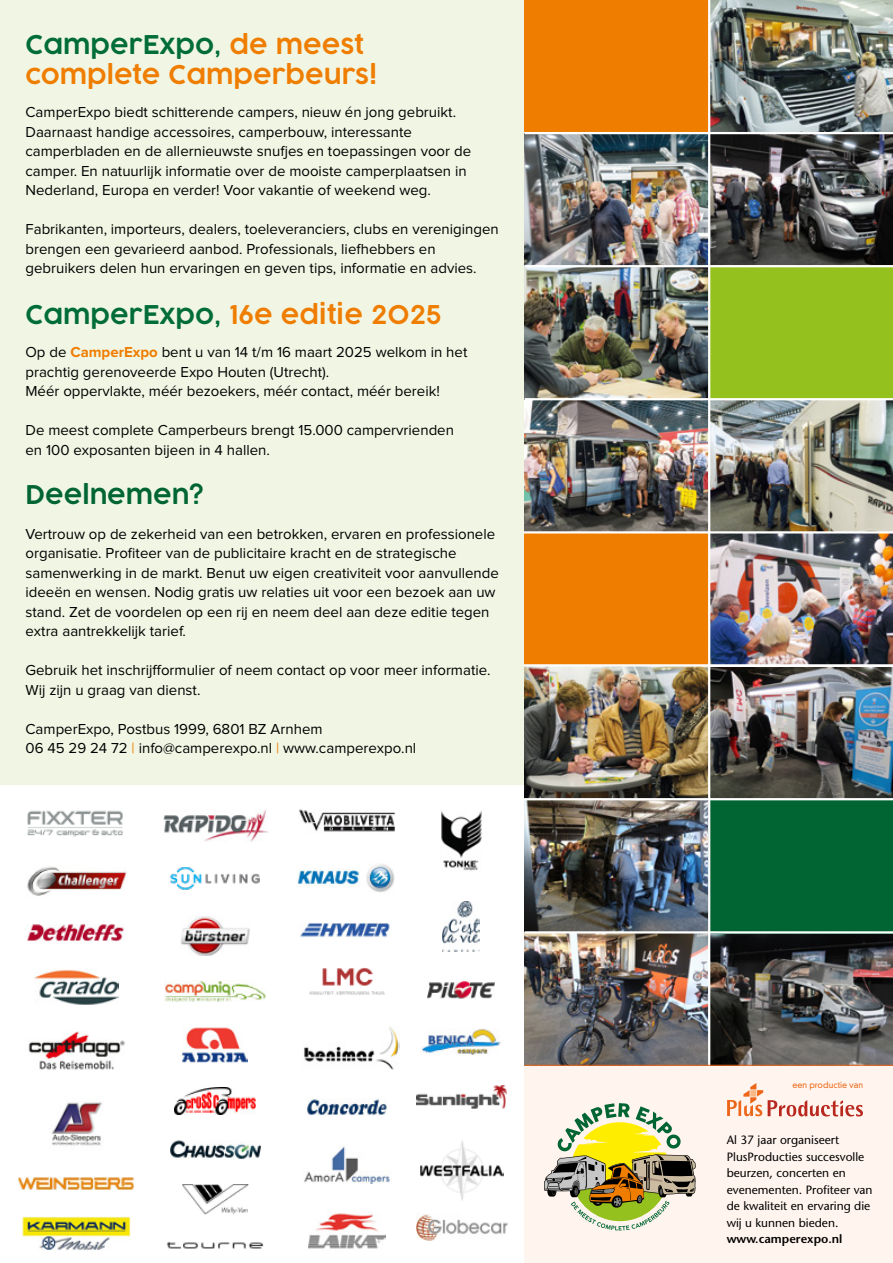
<style>
.page{position:relative;width:893px;height:1263px;background:#fff}
.page>*{position:absolute;margin:0;border:0;box-sizing:border-box;transform-origin:0 0}
.t1{font:300 25.5px/30px "Cocogoose Pro";color:#ef7d00}
.t2{font:300 25.5px "Cocogoose Pro";color:#006533}
.t3{font:15px/19.5px "Proxima Nova";color:#000}
.t4{font:500 12px/16.5px "Stone Sans Std";color:#000}
.t5{font:600 12px "Stone Sans Std";color:#000}
.t6{font:300 8.55px "DIN Neuzeit Grotesk Std";color:#ec671a;scale:.95 1}
.s1{color:#006c38}
.s2{font-weight:700;color:#ef7d00}
.s3{color:#ef7d00}
</style>
<div class="page">
<div style="left:525px;top:1065px;width:368px;height:198px;background:#fff5ee"></div>
<div style="left:0;top:0;width:525px;height:784px;background:#f1f6e4"></div>
<img style="left:710px;top:667px;width:183px;height:131px">
<img style="left:710px;top:933px;width:183px;height:132px">
<img style="left:525px;top:134px;width:183px;height:264px">
<img style="left:525px;top:400px;width:368px;height:131px">
<img style="left:525px;top:666px;width:183px;height:399px">
<img style="left:710px;top:533px;width:183px;height:131px">
<div style="left:525px;top:532px;width:184px;height:133px;background:#ef7d00"></div>
<div style="left:525px;top:0;width:184px;height:132px;background:#ef7d00"></div>
<div style="left:708px;top:800px;width:185px;height:133px;background:#006533"></div>
<img style="left:710px;top:0;width:183px;height:132px">
<div style="left:709px;top:266px;width:184px;height:133px;background:#95c11f"></div>
<img style="left:710px;top:134px;width:183px;height:130px">
<hr style="left:708px;top:0;width:2px;height:1066px;background:#fff">
<hr style="left:525px;top:265px;width:368px;height:2px;background:#fff">
<hr style="left:525px;top:398px;width:368px;height:2px;background:#fff">
<hr style="left:524px;top:531px;width:369px;height:2px;background:#fff">
<hr style="left:524px;top:664px;width:369px;height:2px;background:#fff">
<hr style="left:524px;top:798px;width:369px;height:2px;background:#fff">
<hr style="left:525px;top:931px;width:368px;height:2px;background:#fff">
<hr style="left:525px;top:1065px;width:368px;height:1px;background:#ec671a">
<svg style="left:727px;top:1083px;width:136px;height:33px"></svg>
<img style="left:174px;top:1088px;width:82px;height:27px">
<img style="left:304px;top:1027px;width:96px;height:43px">
<img style="left:180px;top:916px;width:70px;height:39px">
<img style="left:170px;top:1140px;width:90px;height:19px">
<img style="left:307px;top:1099px;width:80px;height:16px">
<img style="left:182px;top:1027px;width:66px;height:35px">
<img style="left:420px;top:1029px;width:81px;height:25px">
<img style="left:35px;top:970px;width:83px;height:34px">
<img style="left:27px;top:866px;width:100px;height:30px">
<img style="left:27px;top:924px;width:98px;height:18px">
<img style="left:304px;top:1146px;width:86px;height:37px">
<img style="left:51px;top:1102px;width:51px;height:44px">
<img style="left:28px;top:1031px;width:97px;height:38px">
<img style="left:443px;top:902px;width:37px;height:49px">
<img style="left:27px;top:810px;width:96px;height:27px">
<img style="left:416px;top:1214px;width:92px;height:26px">
<img style="left:300px;top:922px;width:90px;height:15px">
<img style="left:296px;top:863px;width:99px;height:30px">
<img style="left:309px;top:967px;width:76px;height:28px">
<img style="left:309px;top:1213px;width:76px;height:36px">
<img style="left:299px;top:809px;width:96px;height:23px">
<img style="left:428px;top:982px;width:67px;height:16px">
<img style="left:163px;top:809px;width:104px;height:33px">
<img style="left:170px;top:867px;width:90px;height:23px">
<img style="left:416px;top:1085px;width:90px;height:24px">
<img style="left:441px;top:810px;width:41px;height:61px">
<img style="left:166px;top:1241px;width:98px;height:8px">
<img style="left:182px;top:1185px;width:66px;height:30px">
<img style="left:420px;top:1141px;width:83px;height:60px">
<img style="left:165px;top:981px;width:100px;height:21px">
<img style="left:23px;top:1216px;width:107px;height:34px">
<img style="left:18px;top:1177px;width:116px;height:12px">
<svg style="left:544px;top:1103px;width:152px;height:127px"></svg>
<h1 class="t1" style="left:26px;top:30px;width:353px"><span class="s1">CamperExpo,</span> de meest complete Camperbeurs!</h1>
<p class="t3" style="left:26px;top:103px;width:447px">CamperExpo biedt schitterende campers, nieuw én jong gebruikt.<br>Daarnaast handige accessoires, camperbouw, interessante camperbladen en de allernieuwste snufjes en toepassingen voor de camper. En natuurlijk informatie over de mooiste camperplaatsen in Nederland, Europa en verder! Voor vakantie of weekend weg.</p>
<p class="t3" style="left:26px;top:220px;width:475px">Fabrikanten, importeurs, dealers, toeleveranciers, clubs en verenigingen brengen een gevarieerd aanbod. Professionals, liefhebbers en gebruikers delen hun ervaringen en geven tips, informatie en advies.</p>
<h1 class="t1" style="left:26px;top:300px;width:418px"><span class="s1">CamperExpo,</span> 16e editie 2025</h1>
<p class="t3" style="left:26px;top:343px;width:443px">Op de <span class="s2">CamperExpo</span> bent u van 14 t/m 16 maart 2025 welkom in het prachtig gerenoveerde Expo Houten (Utrecht).<br>Méér oppervlakte, méér bezoekers, méér contact, méér bereik!</p>
<p class="t3" style="left:26px;top:421px;width:430px">De meest complete Camperbeurs brengt 15.000 campervrienden en 100 exposanten bijeen in 4 hallen.</p>
<h1 class="t2" style="left:26px;top:478px;width:180px">Deelnemen?</h1>
<p class="t3" style="left:26px;top:525px;width:475px">Vertrouw op de zekerheid van een betrokken, ervaren en professionele organisatie. Profiteer van de publicitaire kracht en de strategische samenwerking in de markt. Benut uw eigen creativiteit voor aanvullende ideeën en wensen. Nodig gratis uw relaties uit voor een bezoek aan uw stand. Zet de voordelen op een rij en neem deel aan deze editie tegen extra aantrekkelijk tarief.</p>
<p class="t3" style="left:26px;top:661px;width:467px">Gebruik het inschrijfformulier of neem contact op voor meer informatie.<br>Wij zijn u graag van dienst.</p>
<p class="t3" style="left:26px;top:720px;width:392px">CamperExpo, Postbus 1999, 6801 BZ Arnhem<br>06 45 29 24 72 <span class="s3">|</span> info@camperexpo.nl <span class="s3">|</span> www.camperexpo.nl</p>
<p class="t6" style="left:792px;top:1079px;width:76px">een productie van</p>
<p class="t4" style="left:727px;top:1132px;width:147px">Al 37 jaar organiseert<br>PlusProducties succesvolle beurzen, concerten en evenementen. Profiteer van de kwaliteit en ervaring die wij u kunnen bieden.</p>
<p class="t5" style="left:727px;top:1232px;width:117px">www.camperexpo.nl</p>
</div>
